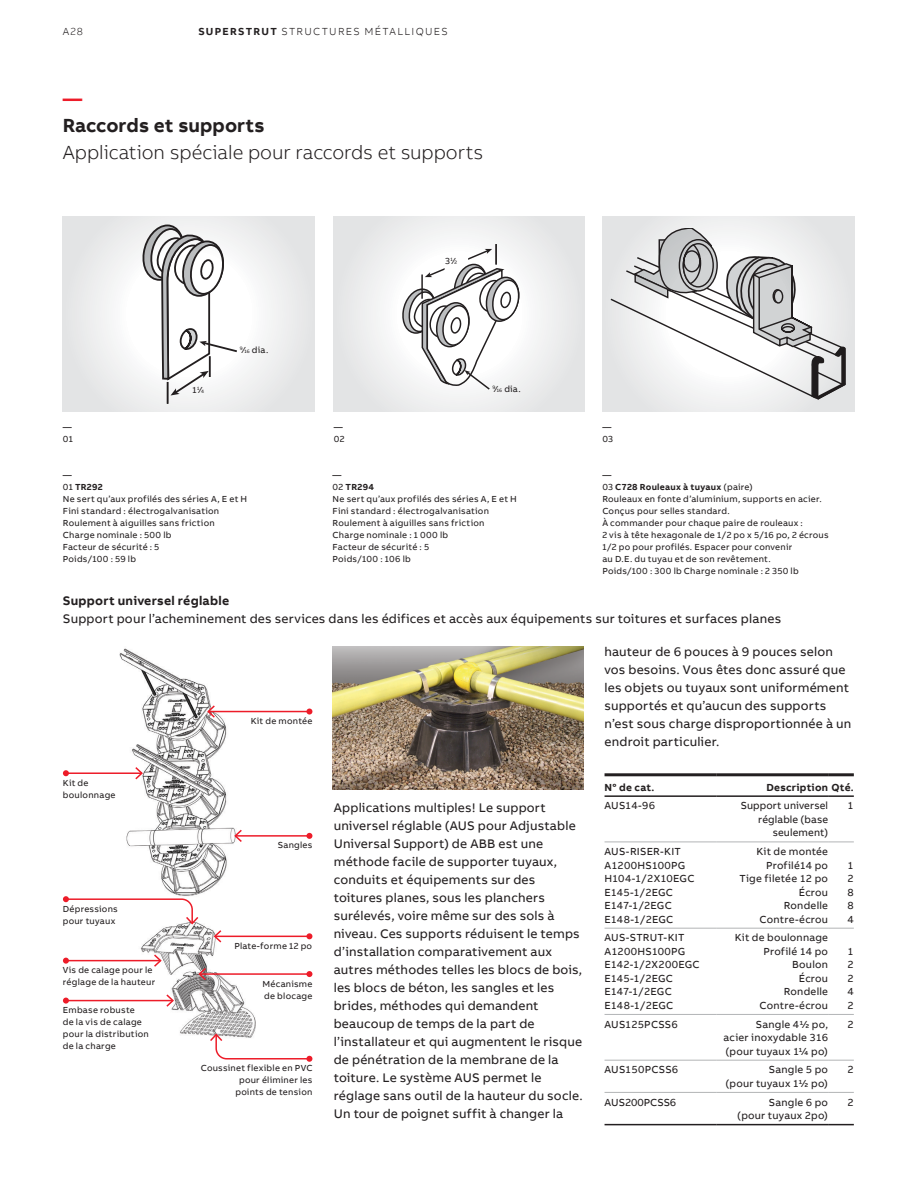
<style>
.page{position:relative;width:917px;height:1187px;background:#fff}
.page>*{position:absolute;margin:0;border:0;box-sizing:border-box;transform-origin:0 0}
.t1{font:300 19.5px "AB Bvoice";letter-spacing:-.005em;color:#231f20}
.t2{font:700 19.5px "AB Bvoice";letter-spacing:.005em;color:#231f20}
.t3{font:700 19.5px "AB Bvoice";color:#ed1c29}
.t4{font:12.75px/18px "AB Bvoice";letter-spacing:.015em;color:#231f20}
.t5{font:700 12.75px "AB Bvoice";letter-spacing:.02em;color:#231f20}
.t6{font:10.5px/13.5px "AB Bvoice";letter-spacing:.02em;color:#231f20;text-align:right}
.t7{font:300 10.5px "AB Bvoice";letter-spacing:.12em;color:#231f20}
.t8{font:700 10.5px "AB Bvoice";letter-spacing:.025em;color:#231f20}
.t9{font:10.5px "AB Bvoice";color:#231f20}
.t10{font:9px/12px "AB Bvoice";letter-spacing:.025em;color:#231f20}
.s1{font-weight:700}
.s2{font-size:4.95px}
</style>
<div class="page">
<svg style="left:63px;top:216px;width:251px;height:195px"></svg>
<div style="left:333px;top:216px;width:251px;height:195px;background:#eceded"></div>
<div style="left:602px;top:216px;width:251px;height:195px;background:#e4e5e6"></div>
<img style="left:120px;top:648px;width:135px;height:387px">
<img style="left:333px;top:646px;width:250px;height:143px">
<svg style="left:142px;top:224px;width:95px;height:180px"></svg>
<svg style="left:402px;top:244px;width:117px;height:145px"></svg>
<svg style="left:610px;top:228px;width:235px;height:172px"></svg>
<hr style="left:604px;top:841px;width:112px;height:1px;background:#b2b4b6">
<hr style="left:716px;top:841px;width:111px;height:1px;background:#b2b4b6">
<svg style="left:827px;top:841px;width:26px;height:1px"></svg>
<hr style="left:604px;top:927px;width:112px;height:1px;background:#b2b4b6">
<hr style="left:716px;top:927px;width:111px;height:1px;background:#b2b4b6">
<svg style="left:827px;top:927px;width:26px;height:1px"></svg>
<hr style="left:604px;top:1013px;width:112px;height:1px;background:#b2b4b6">
<hr style="left:716px;top:1013px;width:111px;height:1px;background:#b2b4b6">
<hr style="left:716px;top:1059px;width:111px;height:1px;background:#b2b4b6">
<svg style="left:827px;top:1059px;width:26px;height:1px"></svg>
<hr style="left:716px;top:1091px;width:111px;height:1px;background:#b2b4b6">
<hr style="left:604px;top:1059px;width:112px;height:1px;background:#b2b4b6">
<hr style="left:604px;top:1091px;width:112px;height:1px;background:#b2b4b6">
<hr style="left:604px;top:1123px;width:112px;height:2px;background:#231f20">
<hr style="left:716px;top:1123px;width:111px;height:2px;background:#231f20">
<hr style="left:827px;top:1123px;width:26px;height:2px;background:#231f20">
<hr style="left:604px;top:773px;width:112px;height:3px;background:#231f20">
<hr style="left:716px;top:773px;width:111px;height:3px;background:#231f20">
<hr style="left:827px;top:773px;width:26px;height:3px;background:#231f20">
<hr style="left:604px;top:795px;width:112px;height:1px;background:#231f20">
<hr style="left:716px;top:795px;width:111px;height:1px;background:#231f20">
<svg style="left:827px;top:795px;width:26px;height:1px"></svg>
<hr style="left:208px;top:710px;width:101px;height:2px;background:#ed1c29">
<svg style="left:306px;top:708px;width:6px;height:6px"></svg>
<svg style="left:206px;top:703px;width:10px;height:16px"></svg>
<hr style="left:66px;top:772px;width:76px;height:1px;background:#ed1c29">
<svg style="left:63px;top:770px;width:6px;height:6px"></svg>
<svg style="left:134px;top:765px;width:10px;height:15px"></svg>
<hr style="left:235px;top:835px;width:74px;height:1px;background:#ed1c29">
<svg style="left:306px;top:832px;width:6px;height:6px"></svg>
<svg style="left:233px;top:828px;width:10px;height:15px"></svg>
<hr style="left:215px;top:935px;width:94px;height:1px;background:#ed1c29">
<svg style="left:306px;top:933px;width:6px;height:6px"></svg>
<svg style="left:212px;top:928px;width:11px;height:15px"></svg>
<hr style="left:66px;top:959px;width:94px;height:2px;background:#ed1c29">
<svg style="left:63px;top:957px;width:6px;height:6px"></svg>
<svg style="left:152px;top:952px;width:11px;height:16px"></svg>
<hr style="left:199px;top:973px;width:110px;height:1px;background:#ed1c29">
<svg style="left:306px;top:971px;width:6px;height:5px"></svg>
<svg style="left:197px;top:966px;width:10px;height:15px"></svg>
<hr style="left:66px;top:999px;width:107px;height:2px;background:#ed1c29">
<svg style="left:63px;top:997px;width:6px;height:6px"></svg>
<svg style="left:165px;top:992px;width:10px;height:16px"></svg>
<svg style="left:63px;top:896px;width:137px;height:29px"></svg>
<svg style="left:208px;top:1032px;width:104px;height:29px"></svg>
<p class="t7" style="left:63px;top:25px;width:22px">A28</p>
<p class="t7" style="left:198px;top:25px;width:251px"><span class="s1">SUPERSTRUT</span> STRUCTURES MÉTALLIQUES</p>
<h1 class="t3" style="left:63px;top:86px;width:21px">—</h1>
<h1 class="t2" style="left:63px;top:113px;width:203px">Raccords et supports</h1>
<h1 class="t1" style="left:63px;top:141px;width:422px">Application spéciale pour raccords et supports</h1>
<p class="t10" style="left:240px;top:344px;width:30px"><sup>9</sup>⁄<span class="s2">16</span> dia.</p>
<p class="t10" style="left:445px;top:255px;width:13px">3<sup>1</sup>⁄<span class="s2">2</span></p>
<p class="t10" style="left:192px;top:384px;width:13px">1<sup>1</sup>⁄<span class="s2">4</span></p>
<p class="t10" style="left:492px;top:383px;width:30px"><sup>9</sup>⁄<span class="s2">16</span> dia.</p>
<p class="t10" style="left:63px;top:420px;width:11px">—<br>01</p>
<p class="t10" style="left:333px;top:420px;width:12px">—<br>02</p>
<p class="t10" style="left:602px;top:420px;width:12px">—<br>03</p>
<p class="t10" style="left:63px;top:469px;width:186px">—<br>01 <span class="s1">TR292<br></span>Ne sert qu’aux profilés des séries A, E et H<br>Fini standard : électrogalvanisation<br>Roulement à aiguilles sans friction<br>Charge nominale : 500 lb<br>Facteur de sécurité : 5<br>Poids/100 : 59 lb</p>
<p class="t10" style="left:332px;top:469px;width:186px">—<br>02 <span class="s1">TR294<br></span>Ne sert qu’aux profilés des séries A, E et H<br>Fini standard : électrogalvanisation<br>Roulement à aiguilles sans friction<br>Charge nominale : 1 000 lb<br>Facteur de sécurité : 5<br>Poids/100 : 106 lb</p>
<p class="t10" style="left:602px;top:469px;width:228px">—<br>03 <span class="s1">C728 Rouleaux à tuyaux</span> (paire)<br>Rouleaux en fonte d’aluminium, supports en acier.<br>Conçus pour selles standard.<br>À commander pour chaque paire de rouleaux :<br>2 vis à tête hexagonale de 1/2 po x 5/16 po, 2 écrous 1/2 po pour profilés. Espacer pour convenir<br>au D.E. du tuyau et de son revêtement.<br>Poids/100 : 300 lb Charge nominale : 2 350 lb</p>
<h2 class="t5" style="left:63px;top:592px;width:168px">Support universel réglable</h2>
<h2 class="t4" style="left:63px;top:609px;width:719px">Support pour l’acheminement des services dans les édifices et accès aux équipements sur toitures et surfaces planes</h2>
<p class="t10" style="left:63px;top:776px;width:54px">Kit de boulonnage</p>
<p class="t10" style="left:63px;top:902px;width:57px">Dépressions pour tuyaux</p>
<p class="t10" style="left:63px;top:964px;width:94px">Vis de calage pour le réglage de la hauteur</p>
<p class="t10" style="left:63px;top:1003px;width:87px">Embase robuste<br>de la vis de calage pour la distribution de la charge</p>
<p class="t10" style="left:251px;top:714px;width:63px">Kit de montée</p>
<p class="t10" style="left:278px;top:839px;width:36px">Sangles</p>
<p class="t10" style="left:234px;top:939px;width:79px">Plate-forme 12 po</p>
<p class="t10" style="left:262px;top:977px;width:51px">Mécanisme de blocage</p>
<p class="t10" style="left:201px;top:1061px;width:113px;text-align:right">Coussinet flexible en PVC pour éliminer les<br>points de tension</p>
<p class="t4" style="left:333px;top:798px;width:250px">Applications multiples! Le support universel réglable (AUS pour Adjustable Universal Support) de ABB est une méthode facile de supporter tuyaux, conduits et équipements sur des toitures planes, sous les planchers surélevés, voire même sur des sols à niveau. Ces supports réduisent le temps d’installation comparativement aux autres méthodes telles les blocs de bois, les blocs de béton, les sangles et les brides, méthodes qui demandent beaucoup de temps de la part de l’installateur et qui augmentent le risque de pénétration de la membrane de la toiture. Le système AUS permet le réglage sans outil de la hauteur du socle.<br>Un tour de poignet suffit à changer la</p>
<h2 class="t4" style="left:604px;top:642px;width:248px">hauteur de 6 pouces à 9 pouces selon vos besoins. Vous êtes donc assuré que les objets ou tuyaux sont uniformément supportés et qu’aucun des supports n’est sous charge disproportionnée à un endroit particulier.</h2>
<p class="t8" style="left:604px;top:780px;width:51px">N° de cat.</p>
<p class="t8" style="left:766px;top:780px;width:89px">Description Qté.</p>
<p class="t6" style="left:604px;top:799px;width:52px">AUS14-96</p>
<p class="t6" style="left:740px;top:799px;width:89px">Support universel réglable (base seulement)</p>
<p class="t6" style="left:847px;top:799px;width:8px">1</p>
<p class="t6" style="left:604px;top:844px;width:91px;text-align:left">AUS-RISER-KIT<br>A1200HS100PG<br>H104-1/2X10EGC<br>E145-1/2EGC<br>E147-1/2EGC<br>E148-1/2EGC</p>
<p class="t6" style="left:739px;top:844px;width:90px">Kit de montée<br>Profilé14 po<br>Tige filetée 12 po<br>Écrou<br>Rondelle<br>Contre-écrou</p>
<p class="t6" style="left:847px;top:858px;width:8px;text-align:justify">1<br>2<br>8<br>8<br>4</p>
<p class="t6" style="left:604px;top:930px;width:97px;text-align:left">AUS-STRUT-KIT<br>A1200HS100PG<br>E142-1/2X200EGC<br>E145-1/2EGC<br>E147-1/2EGC<br>E148-1/2EGC</p>
<p class="t6" style="left:734px;top:930px;width:95px">Kit de boulonnage<br>Profilé 14 po<br>Boulon<br>Écrou<br>Rondelle<br>Contre-écrou</p>
<p class="t6" style="left:847px;top:944px;width:8px;text-align:justify">1<br>2<br>2<br>4<br>2</p>
<p class="t6" style="left:604px;top:1017px;width:75px">AUS125PCSS6</p>
<p class="t6" style="left:723px;top:1017px;width:106px;text-align:justify;text-indent:32px">Sangle 41/2 po, acier inoxydable 316 (pour tuyaux 11/4 po)</p>
<p class="t6" style="left:847px;top:1017px;width:8px">2</p>
<p class="t6" style="left:604px;top:1062px;width:75px">AUS150PCSS6</p>
<p class="t6" style="left:725px;top:1062px;width:104px">Sangle 5 po<br>(pour tuyaux 11/2 po)</p>
<p class="t6" style="left:847px;top:1062px;width:8px">2</p>
<p class="t9" style="left:604px;top:1095px;width:73px">AUS200PCSS6</p>
<p class="t6" style="left:737px;top:1095px;width:92px">Sangle 6 po<br>(pour tuyaux 2po)</p>
<p class="t6" style="left:847px;top:1095px;width:8px">2</p>
</div>
